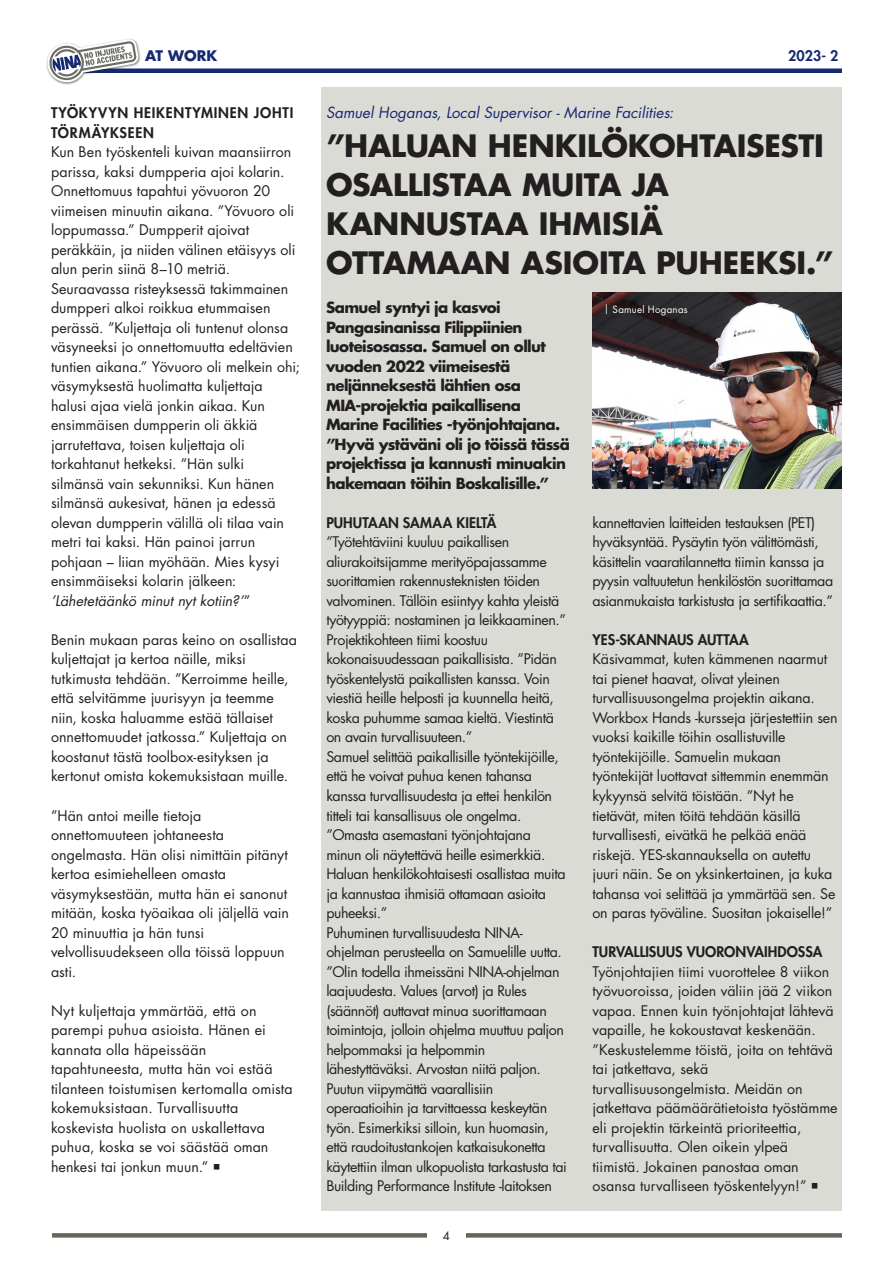
<style>
.page{position:relative;width:893px;height:1263px;background:#fff}
.page>*{position:absolute;margin:0;border:0;box-sizing:border-box;transform-origin:0 0}
._002_BOS_Heading_2_Chapter___50_50_pt{font:700 30px/39px "Futura Std";letter-spacing:-.005em;color:#231f20}
._002_BOS_Heading_2_Chapter___50_50_pt-2{font:700 15px/19.5px "Futura Std";letter-spacing:-.04em;color:#231f20}
._002_BOS_Heading_2_Chapter___50_50_pt-3{font:italic 15px "Futura Std";color:#162a71}
._005_BOS_Body___No_Hyph___9_5_13_pt{font:14.25px/19.5px "Futura Std";letter-spacing:-.015em;color:#231f20}
._005_BOS_Body___No_Hyph___9_5_13_pt-2{font:14.25px/19.5px "Futura Std";letter-spacing:.01em;color:#231f20}
._000_BOS_Introduction___9_5_13_pt{font:800 14.25px "Futura Std";letter-spacing:.005em;color:#231f20}
._000_BOS_Introduction___9_5_13_pt-2{font:800 14.25px/19.5px "Futura Std";letter-spacing:.055em;color:#231f20}
._000_BOS_Introduction___9_5_13_pt-3{font:700 14.25px "Futura Std";letter-spacing:.005em;color:#162a71}
._000_BOS_Introduction___9_5_13_pt-4{font:800 14.25px "Futura Std";color:#162a71}
._002_BOS_Heading_2_Chapter___50_50_pt-4{font:11.4px "Futura Std";color:#231f20}
.Onderschrift{font:9.75px "Futura Std";letter-spacing:.025em;color:#fff}
.s1{font-style:italic}
</style>
<div class="page">
<div style="left:51px;top:68px;width:791px;height:5px;background:#162a71"></div>
<div style="left:46px;top:38px;width:95px;height:47px;background:#231f20;opacity:.55"></div>
<svg style="left:47px;top:39px;width:92px;height:44px"></svg>
<svg style="left:52px;top:1233px;width:790px;height:4px;fill:#64665c"></svg>
<div style="left:427px;top:1222px;width:38px;height:26px;background:#fff"></div>
<div style="left:322px;top:87px;width:520px;height:1123px;background:#dbdbd6"></div>
<img style="left:592px;top:292px;width:250px;height:196px">
<p class="_000_BOS_Introduction___9_5_13_pt-3" style="left:145px;top:46px;width:74px">AT WORK</p>
<p class="_000_BOS_Introduction___9_5_13_pt-4" style="left:788px;top:46px;width:52px">2023- 2</p>
<p class="_000_BOS_Introduction___9_5_13_pt-2" style="left:51px;top:103px;width:244px">TYÖKYVYN HEIKENTYMINEN JOHTI<br>TÖRMÄYKSEEN</p>
<p class="_005_BOS_Body___No_Hyph___9_5_13_pt" style="left:51px;top:143px;width:250px">Kun Ben työskenteli kuivan maansiirron parissa, kaksi dumpperia ajoi kolarin.<br>Onnettomuus tapahtui yövuoron 20 viimeisen minuutin aikana. ”Yövuoro oli loppumassa.” Dumpperit ajoivat peräkkäin, ja niiden välinen etäisyys oli alun perin siinä 8–10 metriä.<br>Seuraavassa risteyksessä takimmainen dumpperi alkoi roikkua etummaisen perässä. ”Kuljettaja oli tuntenut olonsa väsyneeksi jo onnettomuutta edeltävien tuntien aikana.” Yövuoro oli melkein ohi; väsymyksestä huolimatta kuljettaja halusi ajaa vielä jonkin aikaa. Kun ensimmäisen dumpperin oli äkkiä jarrutettava, toisen kuljettaja oli torkahtanut hetkeksi. ”Hän sulki silmänsä vain sekunniksi. Kun hänen silmänsä aukesivat, hänen ja edessä olevan dumpperin välillä oli tilaa vain metri tai kaksi. Hän painoi jarrun pohjaan – liian myöhään. Mies kysyi ensimmäiseksi kolarin jälkeen: <span class="s1">’Lähetetäänkö minut nyt kotiin?’</span>”</p>
<p class="_005_BOS_Body___No_Hyph___9_5_13_pt" style="left:51px;top:630px;width:248px">Benin mukaan paras keino on osallistaa kuljettajat ja kertoa näille, miksi tutkimusta tehdään. ”Kerroimme heille, että selvitämme juurisyyn ja teemme niin, koska haluamme estää tällaiset onnettomuudet jatkossa.” Kuljettaja on koostanut tästä toolbox-esityksen ja kertonut omista kokemuksistaan muille.</p>
<p class="_005_BOS_Body___No_Hyph___9_5_13_pt" style="left:51px;top:806px;width:240px">”Hän antoi meille tietoja onnettomuuteen johtaneesta ongelmasta. Hän olisi nimittäin pitänyt kertoa esimiehelleen omasta väsymyksestään, mutta hän ei sanonut mitään, koska työaikaa oli jäljellä vain<br>20 minuuttia ja hän tunsi velvollisuudekseen olla töissä loppuun asti.</p>
<p class="_005_BOS_Body___No_Hyph___9_5_13_pt-2" style="left:51px;top:1001px;width:243px">Nyt kuljettaja ymmärtää, että on parempi puhua asioista. Hänen ei kannata olla häpeissään tapahtuneesta, mutta hän voi estää tilanteen toistumisen kertomalla omista kokemuksistaan. Turvallisuutta koskevista huolista on uskallettava puhua, koska se voi säästää oman henkesi tai jonkun muun.” ○</p>
<p class="_002_BOS_Heading_2_Chapter___50_50_pt-3" style="left:326px;top:103px;width:349px">Samuel Hoganas, Local Supervisor - Marine Facilities:</p>
<p class="_002_BOS_Heading_2_Chapter___50_50_pt" style="left:326px;top:126px;width:509px">”HALUAN HENKILÖKOHTAISESTI<br>OSALLISTAA MUITA JA<br>KANNUSTAA IHMISIÄ<br>OTTAMAAN ASIOITA PUHEEKSI.”</p>
<p class="_002_BOS_Heading_2_Chapter___50_50_pt-2" style="left:326px;top:297px;width:245px">Samuel syntyi ja kasvoi<br>Pangasinanissa Filippiinien luoteisosassa. Samuel on ollut vuoden 2022 viimeisestä neljänneksestä lähtien osa<br>MIA-projektia paikallisena<br>Marine Facilities -työnjohtajana. ”Hyvä ystäväni oli jo töissä tässä projektissa ja kannusti minuakin hakemaan töihin Boskalisille.”</p>
<p class="_000_BOS_Introduction___9_5_13_pt" style="left:326px;top:514px;width:172px">PUHUTAAN SAMAA KIELTÄ</p>
<p class="_005_BOS_Body___No_Hyph___9_5_13_pt" style="left:326px;top:533px;width:241px">”Työtehtäviini kuuluu paikallisen aliurakoitsijamme merityöpajassamme suorittamien rakennusteknisten töiden valvominen. Tällöin esiintyy kahta yleistä työtyyppiä: nostaminen ja leikkaaminen.” Projektikohteen tiimi koostuu kokonaisuudessaan paikallisista. ”Pidän työskentelystä paikallisten kanssa. Voin viestiä heille helposti ja kuunnella heitä, koska puhumme samaa kieltä. Viestintä on avain turvallisuuteen.”</p>
<p class="_005_BOS_Body___No_Hyph___9_5_13_pt" style="left:326px;top:747px;width:241px">Samuel selittää paikallisille työntekijöille, että he voivat puhua kenen tahansa kanssa turvallisuudesta ja ettei henkilön titteli tai kansallisuus ole ongelma. ”Omasta asemastani työnjohtajana minun oli näytettävä heille esimerkkiä.<br>Haluan henkilökohtaisesti osallistaa muita ja kannustaa ihmisiä ottamaan asioita puheeksi.”</p>
<p class="_005_BOS_Body___No_Hyph___9_5_13_pt" style="left:326px;top:923px;width:242px">Puhuminen turvallisuudesta NINA&shy;ohjelman perusteella on Samuelille uutta. ”Olin todella ihmeissäni NINA-ohjelman laajuudesta. Values (arvot) ja Rules (säännöt) auttavat minua suorittamaan toimintoja, jolloin ohjelma muuttuu paljon helpommaksi ja helpommin lähestyttäväksi. Arvostan niitä paljon.<br>Puutun viipymättä vaarallisiin operaatioihin ja tarvittaessa keskeytän työn. Esimerkiksi silloin, kun huomasin, että raudoitustankojen katkaisukonetta käytettiin ilman ulkopuolista tarkastusta tai Building Performance Institute -laitoksen</p>
<p class="_002_BOS_Heading_2_Chapter___50_50_pt-4" style="left:443px;top:1228px;width:9px">4</p>
<p class="Onderschrift" style="left:604px;top:303px;width:85px">| Samuel Hoganas</p>
<p class="_005_BOS_Body___No_Hyph___9_5_13_pt" style="left:592px;top:513px;width:242px">kannettavien laitteiden testauksen (PET) hyväksyntää. Pysäytin työn välittömästi, käsittelin vaaratilannetta tiimin kanssa ja pyysin valtuutetun henkilöstön suorittamaa asianmukaista tarkistusta ja sertifikaattia.”</p>
<p class="_000_BOS_Introduction___9_5_13_pt" style="left:592px;top:631px;width:158px">YES-SKANNAUS AUTTAA</p>
<p class="_005_BOS_Body___No_Hyph___9_5_13_pt" style="left:592px;top:650px;width:247px">Käsivammat, kuten kämmenen naarmut tai pienet haavat, olivat yleinen turvallisuusongelma projektin aikana.<br>Workbox Hands -kursseja järjestettiin sen vuoksi kaikille töihin osallistuville työntekijöille. Samuelin mukaan työntekijät luottavat sittemmin enemmän kykyynsä selvitä töistään. ”Nyt he tietävät, miten töitä tehdään käsillä turvallisesti, eivätkä he pelkää enää riskejä. YES-skannauksella on autettu juuri näin. Se on yksinkertainen, ja kuka tahansa voi selittää ja ymmärtää sen. Se on paras työväline. Suositan jokaiselle!”</p>
<p class="_000_BOS_Introduction___9_5_13_pt" style="left:592px;top:943px;width:231px">TURVALLISUUS VUORONVAIHDOSSA</p>
<p class="_005_BOS_Body___No_Hyph___9_5_13_pt" style="left:592px;top:962px;width:247px">Työnjohtajien tiimi vuorottelee 8 viikon työvuoroissa, joiden väliin jää 2 viikon vapaa. Ennen kuin työnjohtajat lähtevä vapaille, he kokoustavat keskenään. ”Keskustelemme töistä, joita on tehtävä tai jatkettava, sekä turvallisuusongelmista. Meidän on jatkettava päämäärätietoista työstämme eli projektin tärkeintä prioriteettia, turvallisuutta. Olen oikein ylpeä tiimistä. Jokainen panostaa oman osansa turvalliseen työskentelyyn!” ○</p>
</div>
